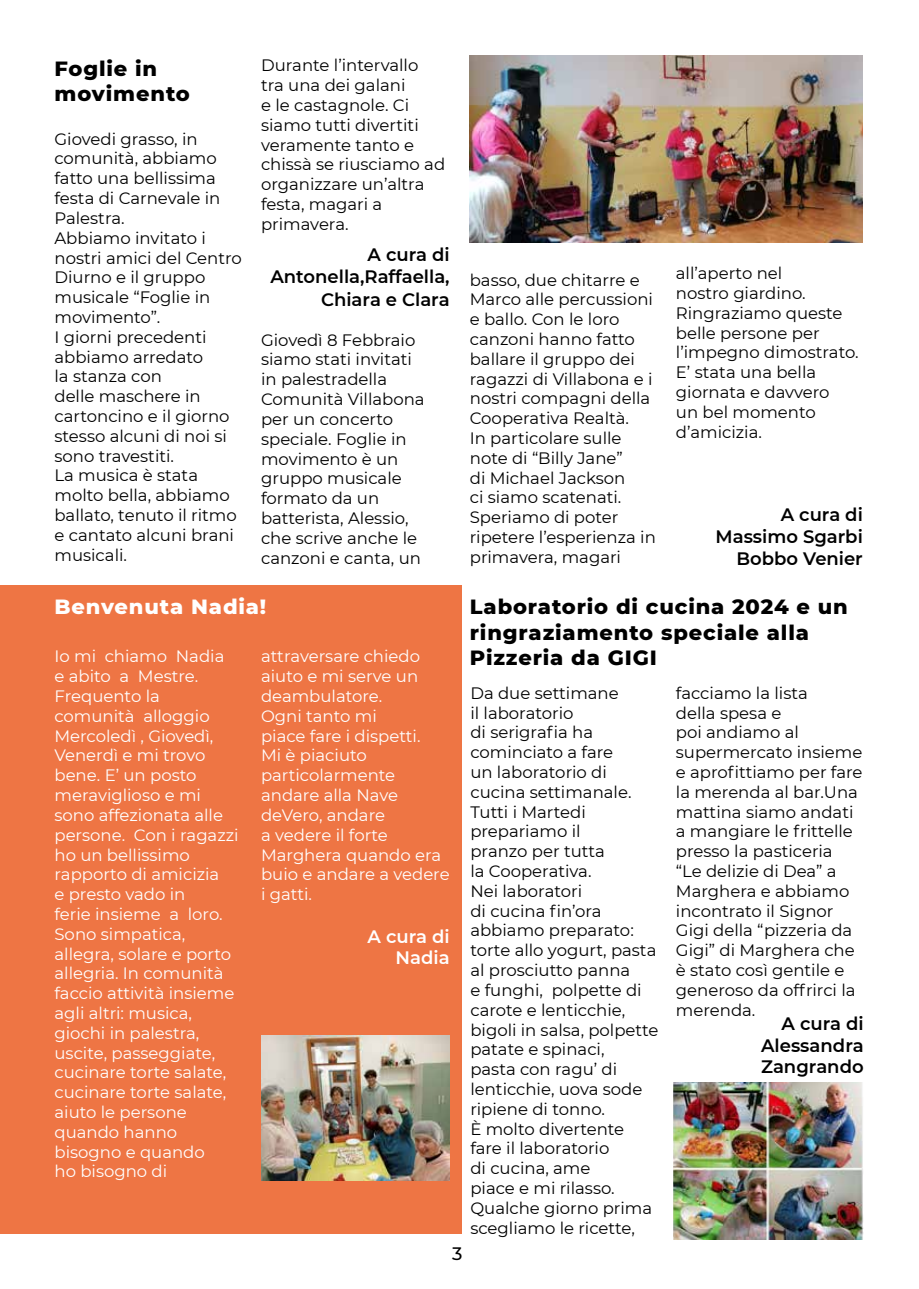
<style>
.page{position:relative;width:919px;height:1289px;background:#fff}
.page>*{position:absolute;margin:0;border:0;box-sizing:border-box;transform-origin:0 0}
.t1{font:800 21px/25.2px "Montserrat";letter-spacing:.04em;color:#000}
.t2{font:800 21px "Montserrat";letter-spacing:.04em;color:#fff}
.t3{font:600 18px/21.6px "Montserrat";color:#000;text-align:right}
.t4{font:600 18px/21.6px "Montserrat";color:#fff;text-align:right}
.t5{font:500 18px "Montserrat";color:#000}
.t6{font:16.5px/19.8px "Montserrat";color:#000}
.t7{font:16.5px/19.8px "Montserrat";color:#fff}
</style>
<div class="page">
<div style="left:0;top:585px;width:461px;height:648px;background:#ee7544"></div>
<img style="left:470px;top:55px;width:392px;height:187px">
<img style="left:673px;top:1082px;width:190px;height:156px">
<img style="left:261px;top:1035px;width:188px;height:145px">
<p class="t1" style="left:54px;top:54px;width:137px">Foglie in movimento</p>
<p class="t6" style="left:54px;top:128px;width:189px">Giovedi grasso, in comunità, abbiamo fatto una bellissima festa di Carnevale in<br>Palestra.<br>Abbiamo invitato i nostri amici del Centro<br>Diurno e il gruppo musicale “Foglie in movimento”.<br>I giorni precedenti abbiamo arredato<br>la stanza con<br>delle maschere in cartoncino e il giorno stesso alcuni di noi si sono travestiti.<br>La musica è stata molto bella, abbiamo ballato, tenuto il ritmo e cantato alcuni brani musicali.</p>
<p class="t6" style="left:261px;top:55px;width:186px">Durante l’intervallo tra una dei galani<br>e le castagnole. Ci siamo tutti divertiti veramente tanto e chissà se riusciamo ad organizzare un’altra festa, magari a primavera.</p>
<p class="t3" style="left:270px;top:243px;width:181px">A cura di<br>Antonella,Raffaella,</p>
<p class="t3" style="left:321px;top:288px;width:130px">Chiara e Clara</p>
<p class="t6" style="left:261px;top:329px;width:165px">Giovedì 8 Febbraio siamo stati invitati in palestradella<br>Comunità Villabona per un concerto speciale. Foglie in movimento è un gruppo musicale formato da un batterista, Alessio, che scrive anche le canzoni e canta, un</p>
<p class="t6" style="left:470px;top:269px;width:187px">basso, due chitarre e<br>Marco alle percussioni e ballo. Con le loro canzoni hanno fatto ballare il gruppo dei ragazzi di Villabona e i nostri compagni della<br>Cooperativa Realtà.<br>In particolare sulle note di “Billy Jane”<br>di Michael Jackson<br>ci siamo scatenati.<br>Speriamo di poter ripetere l’esperienza in primavera, magari</p>
<p class="t6" style="left:675px;top:263px;width:184px">all’aperto nel<br>nostro giardino.<br>Ringraziamo queste belle persone per l’impegno dimostrato.<br>E’ stata una bella giornata e davvero<br>un bel momento d’amicizia.</p>
<p class="t3" style="left:715px;top:503px;width:149px">A cura di<br>Massimo Sgarbi<br>Bobbo Venier</p>
<p class="t2" style="left:54px;top:591px;width:213px">Benvenuta Nadia!</p>
<p class="t7" style="left:54px;top:646px;width:186px">Io mi chiamo Nadia<br>e abito a Mestre.<br>Frequento la comunità alloggio<br>Mercoledì , Giovedì,<br>Venerdì e mi trovo bene. E’ un posto meraviglioso e mi sono affezionata alle persone. Con i ragazzi ho un bellissimo rapporto di amicizia<br>e presto vado in<br>ferie insieme a loro.<br>Sono simpatica, allegra, solare e porto allegria. In comunità faccio attività insieme agli altri: musica, giochi in palestra, uscite, passeggiate, cucinare torte salate, cucinare torte salate, aiuto le persone quando hanno bisogno e quando<br>ho bisogno di</p>
<p class="t7" style="left:261px;top:646px;width:190px">attraversare chiedo aiuto e mi serve un deambulatore.<br>Ogni tanto mi<br>piace fare i dispetti.<br>Mi è piaciuto particolarmente andare alla Nave deVero, andare<br>a vedere il forte<br>Marghera quando era buio e andare a vedere i gatti.</p>
<p class="t4" style="left:367px;top:924px;width:84px">A cura di<br>Nadia</p>
<p class="t5" style="left:452px;top:1240px;width:12px">3</p>
<p class="t1" style="left:470px;top:593px;width:379px">Laboratorio di cucina 2024 e un ringraziamento speciale alla<br>Pizzeria da GIGI</p>
<p class="t6" style="left:470px;top:682px;width:189px">Da due settimane<br>il laboratorio<br>di serigrafia ha cominciato a fare<br>un laboratorio di cucina settimanale.<br>Tutti i Martedi prepariamo il<br>pranzo per tutta<br>la Cooperativa.<br>Nei laboratori<br>di cucina fin’ora abbiamo preparato: torte allo yogurt, pasta al prosciutto panna<br>e funghi, polpette di carote e lenticchie, bigoli in salsa, polpette patate e spinaci,<br>pasta con ragu’ di lenticchie, uova sode ripiene di tonno.<br>È molto divertente fare il laboratorio<br>di cucina, ame<br>piace e mi rilasso.<br>Qualche giorno prima scegliamo le ricette,</p>
<p class="t6" style="left:675px;top:682px;width:188px">facciamo la lista<br>della spesa e<br>poi andiamo al supermercato insieme e aprofittiamo per fare la merenda al bar.Una mattina siamo andati a mangiare le frittelle presso la pasticeria “Le delizie di Dea” a<br>Marghera e abbiamo incontrato il Signor<br>Gigi della “pizzeria da<br>Gigi” di Marghera che è stato così gentile e generoso da offrirci la merenda.</p>
<p class="t3" style="left:761px;top:1011px;width:104px;text-align:justify;text-indent:21px">A cura di Alessandra Zangrando</p>
</div>
